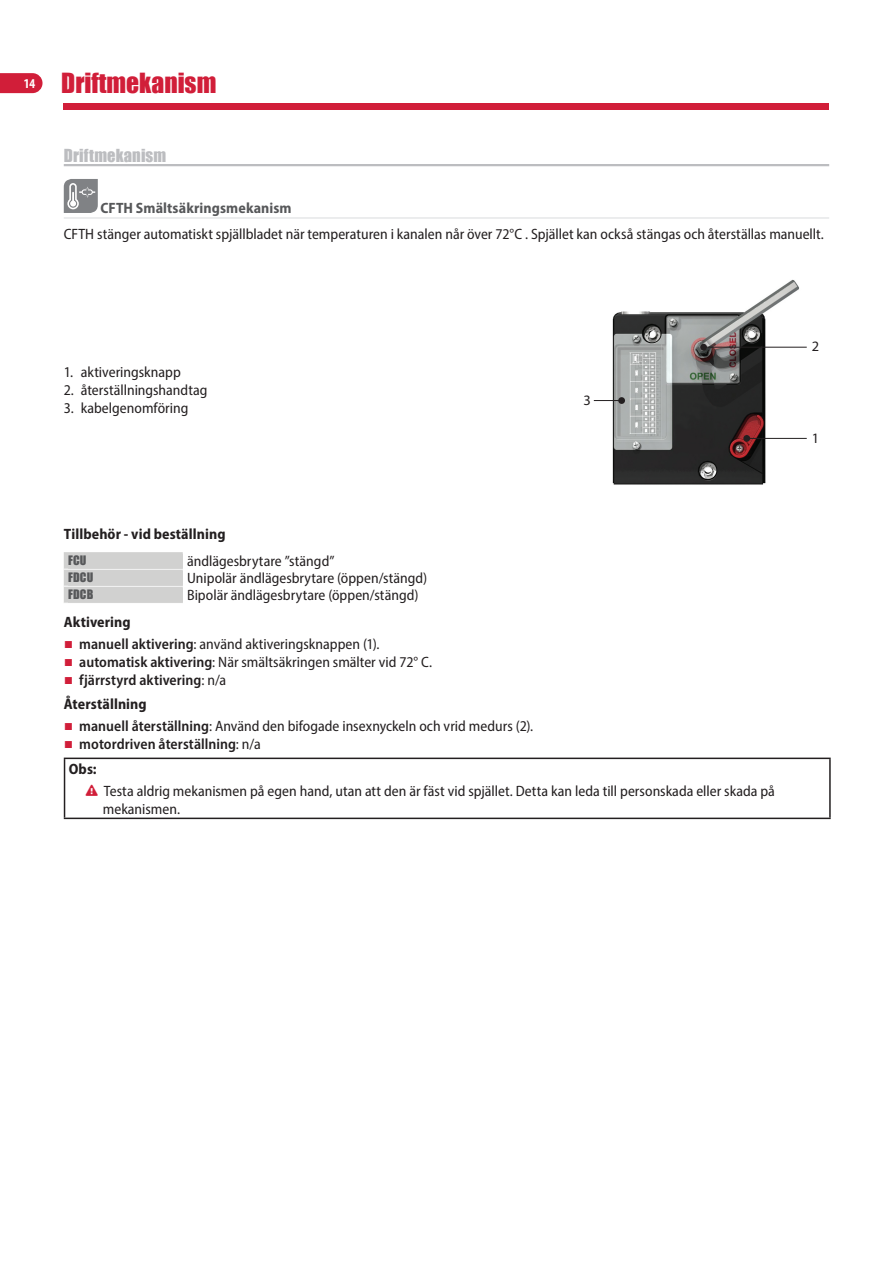
<style>
.page{position:relative;width:893px;height:1263px;background:#fff}
.page>*{position:absolute;margin:0;border:0;box-sizing:border-box;transform-origin:0 0}
.t1{font:25.5px "Impact";color:#d11e39}
.t2{font:16.5px "Impact";letter-spacing:.005em;color:#bcbdc0}
.t3{font:semi-condensed 15px/22.2px "Myriad Pro";color:#231f20}
.t4{font:600 semi-condensed 15px/18px "Myriad Pro";letter-spacing:.005em;color:#231f20}
.t5{font:700 semi-condensed 15px "Myriad Pro";letter-spacing:.005em;color:#57585a}
.t6{font:700 semi-condensed 15px "Myriad Pro";letter-spacing:.005em;color:#231f20}
.t7{font:14.4px "Myriad Pro";color:#231f20}
.t8{font:12px "Impact";letter-spacing:.015em;color:#57585a}
.s1{font-weight:700}
.s2{font-family:"Lucida Sans Unicode";font-stretch:normal;font-size:12px;color:#d11e39}
.s3{font-weight:600}
.s4{font-family:"Lucida Sans Unicode";font-weight:400;font-stretch:normal;font-size:12px;color:#d11e39}
.s5{font-weight:400}
</style>
<div class="page">
<div style="left:64px;top:103px;width:765px;height:6px;background:#d11e39"></div>
<svg style="left:0;top:73px;width:43px;height:20px"></svg>
<hr style="left:64px;top:164px;width:765px;height:2px;background:#bcbdc0">
<hr style="left:64px;top:217px;width:765px;height:2px;background:#e6e7e9">
<svg style="left:64px;top:179px;width:34px;height:34px"></svg>
<img style="left:593px;top:279px;width:214px;height:206px">
<hr style="left:747px;top:438px;width:60px;height:1px;background:#231f20">
<div style="left:743px;top:435px;width:7px;height:7px;background:#231f20;border-radius:50%"></div>
<hr style="left:703px;top:347px;width:104px;height:1px;background:#231f20">
<div style="left:700px;top:344px;width:7px;height:7px;background:#231f20;border-radius:50%"></div>
<svg style="left:594px;top:400px;width:24px;height:1px"></svg>
<div style="left:618px;top:397px;width:7px;height:7px;background:#231f20;border-radius:50%"></div>
<svg style="left:64px;top:552px;width:119px;height:51px"></svg>
<hr style="left:64px;top:569px;width:119px;height:1px;background:#fff">
<hr style="left:64px;top:586px;width:119px;height:1px;background:#fff">
<div style="left:68px;top:554px;width:115px;height:15px;background:#d1d1d0"></div>
<div style="left:68px;top:571px;width:115px;height:15px;background:#d1d1d0"></div>
<div style="left:68px;top:588px;width:115px;height:15px;background:#d1d1d0"></div>
<hr style="left:64px;top:758px;width:767px;height:1px;background:#231f20">
<hr style="left:64px;top:759px;width:1px;height:59px;background:#231f20">
<hr style="left:829px;top:759px;width:2px;height:59px;background:#231f20">
<hr style="left:64px;top:818px;width:767px;height:1px;background:#231f20">
<h1 class="t1" style="left:24px;top:63px;width:194px"><sup>14</sup> Driftmekanism</h1>
<p class="t2" style="left:64px;top:143px;width:104px">Driftmekanism</p>
<p class="t5" style="left:101px;top:198px;width:193px">CFTH Smältsäkringsmekanism</p>
<p class="t3" style="left:64px;top:223px;width:762px">CFTH stänger automatiskt spjällbladet när temperaturen i kanalen når över 72°C . Spjället kan också stängas och återställas manuellt.</p>
<p class="t3" style="left:64px;top:361px;width:119px">1. aktiveringsknapp</p>
<p class="t3" style="left:64px;top:379px;width:145px">2. återställningshandtag</p>
<p class="t3" style="left:64px;top:397px;width:126px">3. kabelgenomföring</p>
<p class="t7" style="left:583px;top:391px;width:9px">3</p>
<p class="t6" style="left:64px;top:525px;width:163px">Tillbehör - vid beställning</p>
<p class="t8" style="left:68px;top:551px;width:20px">FCU</p>
<p class="t3" style="left:187px;top:550px;width:149px">ändlägesbrytare ”stängd”</p>
<p class="t8" style="left:68px;top:568px;width:27px">FDCU</p>
<p class="t3" style="left:187px;top:567px;width:242px">Unipolär ändlägesbrytare (öppen/stängd)</p>
<p class="t8" style="left:68px;top:585px;width:27px">FDCB</p>
<p class="t3" style="left:187px;top:584px;width:233px">Bipolär ändlägesbrytare (öppen/stängd)</p>
<p class="t3" style="left:64px;top:611px;width:317px"><span class="s1">Aktivering<br></span><span class="s2">∎</span> <span class="s3">manuell aktivering</span>: använd aktiveringsknappen (1).</p>
<p class="t4" style="left:64px;top:653px;width:370px"><span class="s4">∎</span> automatisk aktivering<span class="s5">: När smältsäkringen smälter vid 72° C. </span><span class="s4">∎</span> fjärrstyrd aktivering<span class="s5">: n/a</span></p>
<p class="t3" style="left:64px;top:692px;width:471px"><span class="s1">Återställning<br></span><span class="s2">∎</span> <span class="s3">manuell återställning</span>: Använd den bifogade insexnyckeln och vrid medurs (2).</p>
<p class="t4" style="left:69px;top:731px;width:193px;line-height:24.8px;text-indent:-5px"><span class="s4">∎</span> motordriven återställning<span class="s5">: n/a<br></span><span class="s1">Obs:</span></p>
<p class="t3" style="left:103px;top:782px;width:674px;line-height:18px">Testa aldrig mekanismen på egen hand, utan att den är fäst vid spjället. Detta kan leda till personskada eller skada på mekanismen.</p>
<p class="t7" style="left:812px;top:338px;width:9px">2</p>
<p class="t7" style="left:812px;top:429px;width:9px">1</p>
</div>
